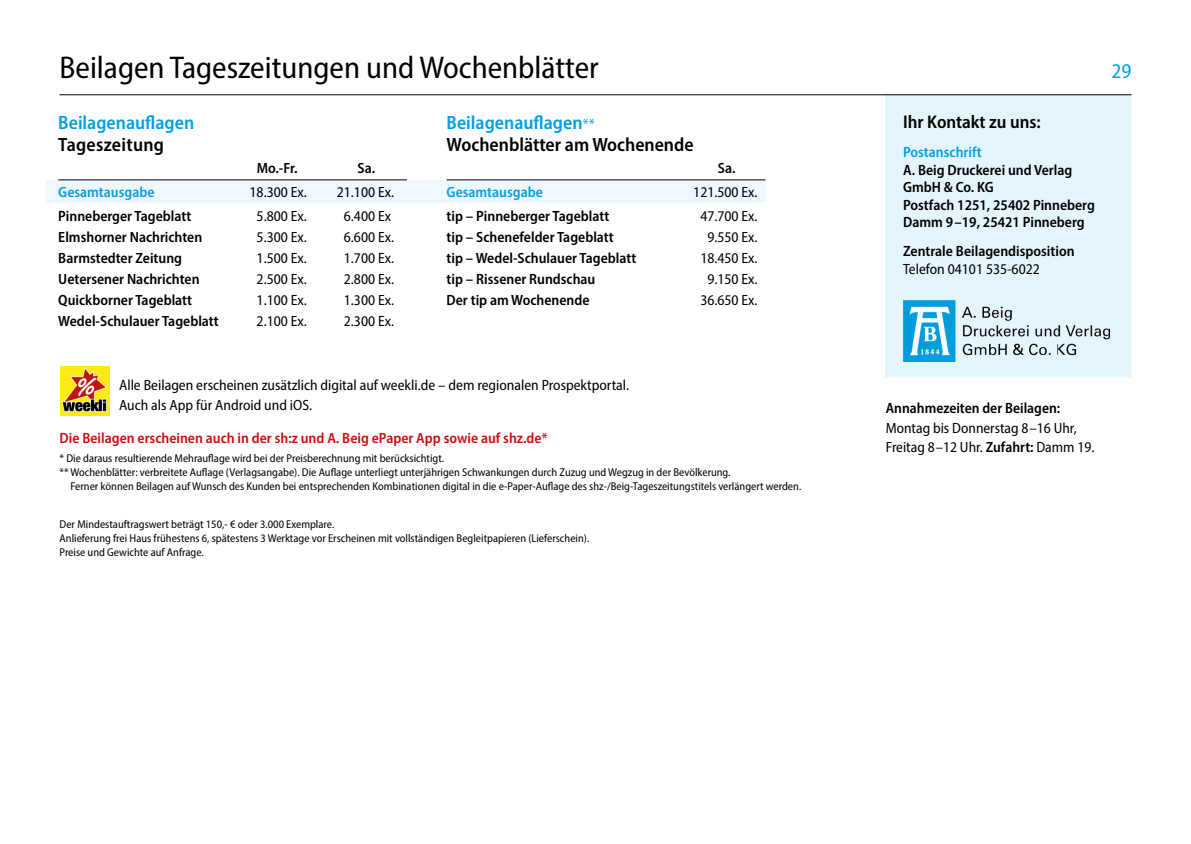
<style>
.page{position:relative;width:1191px;height:844px;background:#fff}
.page>*{position:absolute;margin:0;border:0;box-sizing:border-box;transform-origin:0 0}
.t1{font:semi-condensed 31.5px "Myriad Pro";color:#000}
.t2{font:semi-condensed 21px "Myriad Pro";color:#009fe3}
.t3{font:600 semi-condensed 19.25px/22.8px "Myriad Pro";color:#000}
.t4{font:600 semi-condensed 19.25px "Myriad Pro";color:#009fe3}
.t5{font:600 semi-condensed 18.38px "Myriad Pro";color:#000}
.t6{font:600 semi-condensed 14.88px/17.5px "Myriad Pro";color:#000}
.t7{font:semi-condensed 14.88px/19.2px "Myriad Pro";color:#000}
.t8{font:600 semi-condensed 14.88px "Myriad Pro";color:#d20a11}
.t9{font:600 semi-condensed 14.88px "Myriad Pro";color:#009fe3}
.t10{font:semi-condensed 11.38px/14px "Myriad Pro";color:#000}
.s1{color:#009fe3}
.s2{font-weight:400;font-size:14.88px;color:#009fe3}
.s3{font-weight:600}
</style>
<div class="page">
<div style="left:885px;top:95px;width:246px;height:282px;background:#e5f5fc"></div>
<hr style="left:60px;top:94px;width:1071px;height:1px;background:#000">
<img style="left:60px;top:366px;width:50px;height:49px">
<img style="left:903px;top:300px;width:206px;height:61px">
<div style="left:46px;top:180px;width:719px;height:22px;background:#eef8fe"></div>
<hr style="left:446px;top:179px;width:319px;height:1px;background:#000">
<hr style="left:58px;top:179px;width:349px;height:1px;background:#000">
<h1 class="t1" style="left:60px;top:48px;width:541px">Beilagen Tageszeitungen und Wochenblätter</h1>
<h2 class="t2" style="left:1111px;top:58px;width:21px">29</h2>
<h3 class="t4" style="left:58px;top:110px;width:137px">Beilagenauflagen</h3>
<h3 class="t3" style="left:58px;top:133px;width:107px">Tageszeitung</h3>
<h3 class="t6" style="left:257px;top:159px;width:42px">Mo.-Fr.</h3>
<h3 class="t6" style="left:357px;top:159px;width:19px">Sa.</h3>
<h3 class="t9" style="left:58px;top:183px;width:98px">Gesamtausgabe</h3>
<h3 class="t7" style="left:249px;top:182px;width:59px">18.300 Ex.</h3>
<h3 class="t7" style="left:337px;top:182px;width:59px">21.100 Ex.</h3>
<h3 class="t6" style="left:58px;top:207px;width:134px">Pinneberger Tageblatt</h3>
<h3 class="t7" style="left:257px;top:206px;width:52px">5.800 Ex.</h3>
<h3 class="t7" style="left:344px;top:206px;width:49px">6.400 Ex</h3>
<h3 class="t6" style="left:58px;top:228px;width:145px">Elmshorner Nachrichten</h3>
<h3 class="t7" style="left:257px;top:227px;width:52px">5.300 Ex.</h3>
<h3 class="t7" style="left:344px;top:227px;width:52px">6.600 Ex.</h3>
<h3 class="t6" style="left:58px;top:249px;width:125px">Barmstedter Zeitung</h3>
<h3 class="t7" style="left:257px;top:248px;width:52px">1.500 Ex.</h3>
<h3 class="t7" style="left:344px;top:248px;width:52px">1.700 Ex.</h3>
<h3 class="t6" style="left:58px;top:270px;width:143px">Uetersener Nachrichten</h3>
<h3 class="t7" style="left:257px;top:269px;width:52px">2.500 Ex.</h3>
<h3 class="t7" style="left:344px;top:269px;width:52px">2.800 Ex.</h3>
<h3 class="t6" style="left:58px;top:291px;width:135px">Quickborner Tageblatt</h3>
<h3 class="t7" style="left:257px;top:290px;width:52px">1.100 Ex.</h3>
<h3 class="t7" style="left:344px;top:290px;width:52px">1.300 Ex.</h3>
<h3 class="t6" style="left:58px;top:312px;width:162px">Wedel-Schulauer Tageblatt</h3>
<h3 class="t7" style="left:257px;top:311px;width:52px">2.100 Ex.</h3>
<h3 class="t7" style="left:344px;top:311px;width:52px">2.300 Ex.</h3>
<h3 class="t3" style="left:446px;top:110px;width:249px"><span class="s1">Beilagenauflagen</span><span class="s2">**<br></span>Wochenblätter am Wochenende</h3>
<h3 class="t6" style="left:718px;top:159px;width:19px">Sa.</h3>
<h3 class="t9" style="left:446px;top:183px;width:98px">Gesamtausgabe</h3>
<h3 class="t7" style="left:693px;top:182px;width:66px">121.500 Ex.</h3>
<h3 class="t6" style="left:446px;top:207px;width:164px">tip – Pinneberger Tageblatt</h3>
<h3 class="t7" style="left:700px;top:206px;width:59px">47.700 Ex.</h3>
<h3 class="t6" style="left:446px;top:228px;width:169px">tip – Schenefelder Tageblatt</h3>
<h3 class="t7" style="left:707px;top:227px;width:52px">9.550 Ex.</h3>
<h3 class="t6" style="left:446px;top:249px;width:191px">tip – Wedel-Schulauer Tageblatt</h3>
<h3 class="t7" style="left:700px;top:248px;width:59px">18.450 Ex.</h3>
<h3 class="t6" style="left:446px;top:270px;width:150px">tip – Rissener Rundschau</h3>
<h3 class="t7" style="left:707px;top:269px;width:52px">9.150 Ex.</h3>
<h3 class="t6" style="left:446px;top:291px;width:144px">Der tip am Wochenende</h3>
<h3 class="t7" style="left:700px;top:290px;width:59px">36.650 Ex.</h3>
<h3 class="t7" style="left:119px;top:375px;width:511px">Alle Beilagen erscheinen zusätzlich digital auf weekli.de – dem regionalen Prospektportal.<br>Auch als App für Android und iOS.</h3>
<h3 class="t8" style="left:60px;top:428px;width:490px">Die Beilagen erscheinen auch in der sh:z und A. Beig ePaper App sowie auf shz.de*</h3>
<p class="t10" style="left:60px;top:451px;width:386px">* Die daraus resultierende Mehrauflage wird bei der Preisberechnung mit berücksichtigt.</p>
<p class="t10" style="left:60px;top:465px;width:672px">** Wochenblätter: verbreitete Auflage (Verlagsangabe). Die Auflage unterliegt unterjährigen Schwankungen durch Zuzug und Wegzug in der Bevölkerung.</p>
<p class="t10" style="left:70px;top:479px;width:732px">Ferner können Beilagen auf Wunsch des Kunden bei entsprechenden Kombinationen digital in die e-Paper-Auflage des shz-/Beig-Tageszeitungstitels verlängert werden.</p>
<p class="t10" style="left:60px;top:517px;width:531px">Der Mindestauftragswert beträgt 150,- € oder 3.000 Exemplare.<br>Anlieferung frei Haus frühestens 6, spätestens 3 Werktage vor Erscheinen mit vollständigen Begleitpapieren (Lieferschein).<br>Preise und Gewichte auf Anfrage.</p>
<h3 class="t5" style="left:903px;top:110px;width:139px">Ihr Kontakt zu uns:</h3>
<h3 class="t9" style="left:903px;top:143px;width:80px">Postanschrift</h3>
<h3 class="t6" style="left:903px;top:160px;width:193px">A. Beig Druckerei und Verlag<br>GmbH &amp; Co. KG<br>Postfach 1251, 25402 Pinneberg<br>Damm 9–19, 25421 Pinneberg</h3>
<h3 class="t6" style="left:903px;top:241px;width:173px">Zentrale Beilagendisposition</h3>
<h3 class="t7" style="left:903px;top:259px;width:138px">Telefon 04101 535-6022</h3>
<h3 class="t6" style="left:885px;top:399px;width:176px">Annahmezeiten der Beilagen:</h3>
<h3 class="t7" style="left:885px;top:417px;width:210px">Montag bis Donnerstag 8–16 Uhr,<br>Freitag 8–12 Uhr. <span class="s3">Zufahrt:</span> Damm 19.</h3>
</div>
